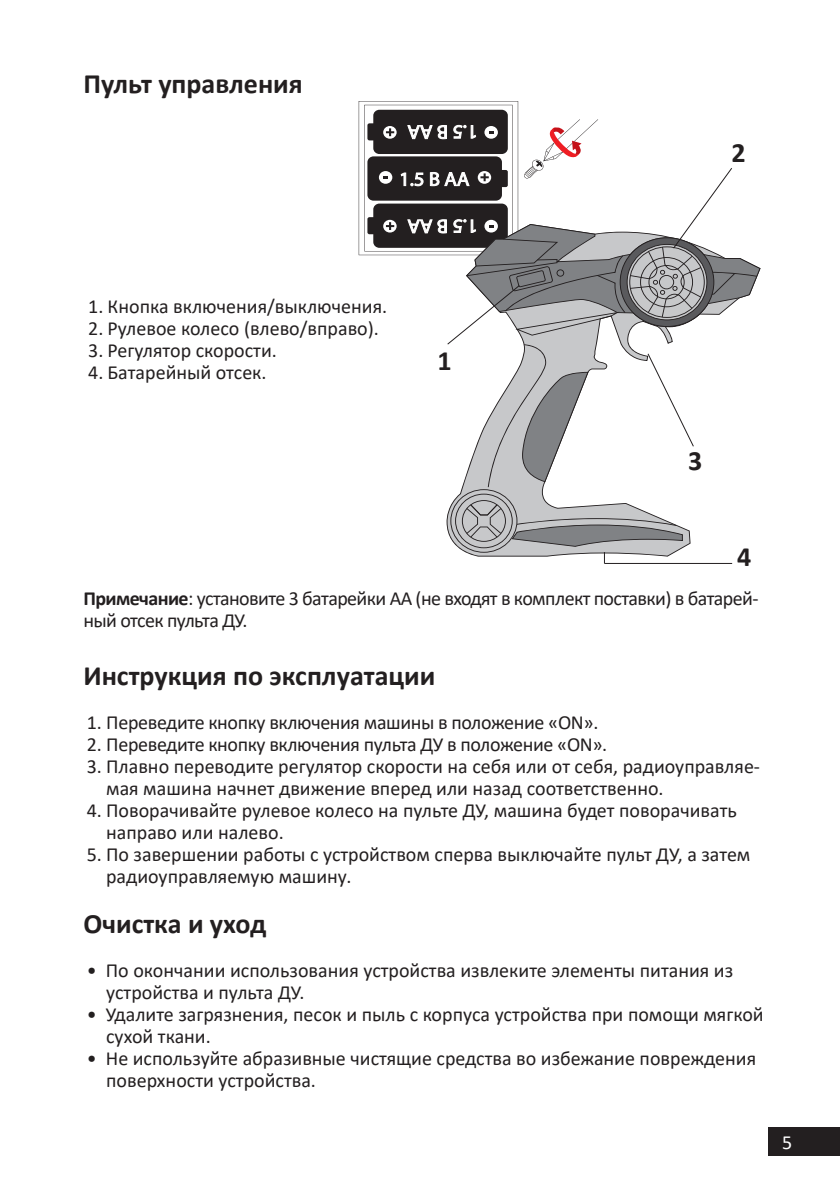
<style>
.page{position:relative;width:840px;height:1191px;background:#fff}
.page>*{position:absolute;margin:0;border:0;box-sizing:border-box;transform-origin:0 0}
.Заголовок_14{font:700 28px "Calibri";color:#231f20}
.ЦИФРЫ_на_схему{font:700 28px "Calibri";color:#231f20}
.t1{font:20px/22px "Calibri";color:#231f20}
.t2{font:20px "Calibri";letter-spacing:-.02em;color:#231f20}
.t3{font:20px/22px "Calibri";letter-spacing:-.03em;color:#231f20}
.t4{font:20px "Calibri";color:#fff}
.s1{font-weight:700}
</style>
<div class="page">
<div style="left:767px;top:1126px;width:72px;height:29px;background:#231f20"></div>
<hr style="left:604px;top:563px;width:127px;height:1px;background:#231f20">
<svg style="left:358px;top:101px;width:402px;height:462px"></svg>
<p class="Заголовок_14" style="left:83px;top:64px;width:221px">Пульт управления</p>
<p class="ЦИФРЫ_на_схему" style="left:731px;top:133px;width:16px">2</p>
<p class="t1" style="left:88px;top:295px;width:300px">1. Кнопка включения/выключения.</p>
<p class="t1" style="left:88px;top:317px;width:292px">2. Рулевое колесо (влево/вправо).</p>
<p class="t1" style="left:88px;top:339px;width:190px">3. Регулятор скорости.</p>
<p class="t1" style="left:88px;top:361px;width:180px">4. Батарейный отсек.</p>
<p class="ЦИФРЫ_на_схему" style="left:437px;top:341px;width:16px">1</p>
<p class="ЦИФРЫ_на_схему" style="left:687px;top:441px;width:16px">3</p>
<p class="ЦИФРЫ_на_схему" style="left:736px;top:536px;width:16px">4</p>
<p class="t3" style="left:83px;top:586px;width:676px"><span class="s1">Примечание</span>: установите 3 батарейки АА (не входят в комплект поставки) в батарей&shy;ный отсек пульта ДУ.</p>
<p class="Заголовок_14" style="left:83px;top:655px;width:353px">Инструкция по эксплуатации</p>
<p class="t2" style="left:87px;top:708px;width:512px">1. Переведите кнопку включения машины в положение «ON».</p>
<p class="t2" style="left:87px;top:730px;width:521px">2. Переведите кнопку включения пульта ДУ в положение «ON».</p>
<p class="t1" style="left:106px;top:754px;width:655px;text-indent:-19px">3. Плавно переводите регулятор скорости на себя или от себя, радиоуправляе&shy;мая машина начнет движение вперед или назад соответственно.</p>
<p class="t1" style="left:106px;top:798px;width:632px;text-indent:-19px">4. Поворачивайте рулевое колесо на пульте ДУ, машина будет поворачивать направо или налево.</p>
<p class="t1" style="left:106px;top:842px;width:645px;text-indent:-19px">5. По завершении работы с устройством сперва выключайте пульт ДУ, а затем радиоуправляемую машину.</p>
<p class="Заголовок_14" style="left:83px;top:903px;width:184px">Очистка и уход</p>
<p class="t1" style="left:106px;top:958px;width:628px;text-indent:-19px">• По окончании использования устройства извлеките элементы питания из устройства и пульта ДУ.</p>
<p class="t1" style="left:106px;top:1002px;width:658px;text-indent:-19px">• Удалите загрязнения, песок и пыль с корпуса устройства при помощи мягкой сухой ткани.</p>
<p class="t1" style="left:106px;top:1046px;width:651px;text-indent:-19px">• Не используйте абразивные чистящие средства во избежание повреждения поверхности устройства.</p>
<p class="t4" style="left:781px;top:1128px;width:12px">5</p>
</div>
